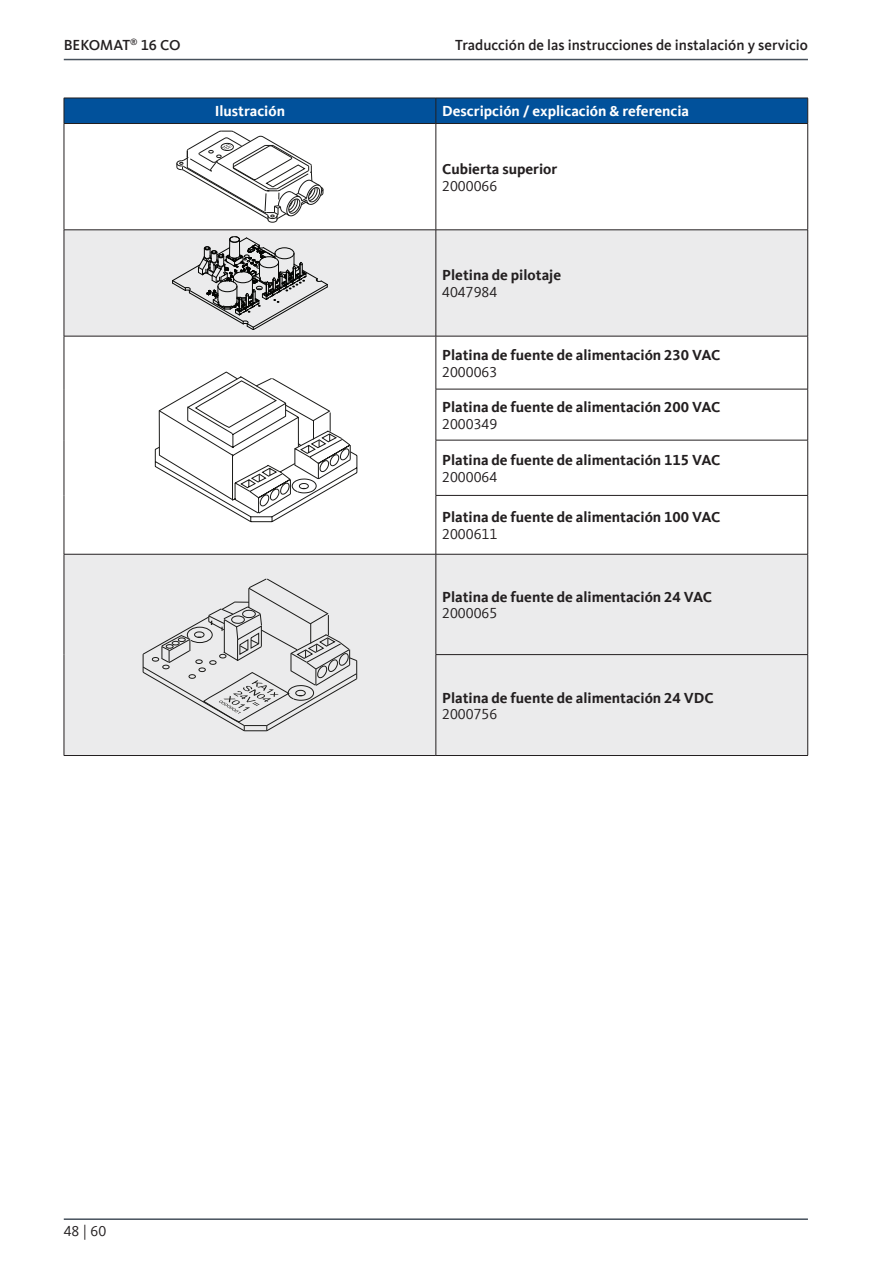
<style>
.page{position:relative;width:893px;height:1263px;background:#fff}
.page>*{position:absolute;margin:0;border:0;box-sizing:border-box;transform-origin:0 0}
.T_-_BODY{font:700 15px "Kievit Offc Pro";color:#231f20}
.t1{font:500 15px "Kievit Offc Pro";color:#231f20}
.T_-_BODY-2{font:15px "Kievit Offc Pro";color:#231f20}
.T_-_HEADLINE_LEFT_WH{font:700 15px "Kievit Offc Pro";color:#fff}
.T_-_HEADLINE_MID_WHI{font:700 15px "Kievit Offc Pro";color:#fff}
</style>
<div class="page">
<hr style="left:64px;top:59px;width:744px;height:1px;background:#47515c">
<hr style="left:64px;top:1218px;width:744px;height:2px;background:#47515c">
<svg style="left:65px;top:124px;width:742px;height:106px"></svg>
<div style="left:65px;top:231px;width:742px;height:105px;background:#ebebec"></div>
<svg style="left:65px;top:337px;width:742px;height:217px"></svg>
<div style="left:65px;top:555px;width:742px;height:200px;background:#ebebec"></div>
<div style="left:64px;top:98px;width:744px;height:25px;background:#01519b"></div>
<hr style="left:64px;top:123px;width:372px;height:1px;background:#231f20">
<hr style="left:64px;top:124px;width:1px;height:106px;background:#231f20">
<hr style="left:436px;top:123px;width:372px;height:1px;background:#231f20">
<hr style="left:436px;top:124px;width:1px;height:106px;background:#231f20">
<hr style="left:807px;top:124px;width:1px;height:106px;background:#231f20">
<hr style="left:64px;top:230px;width:372px;height:1px;background:#231f20">
<hr style="left:64px;top:230px;width:1px;height:106px;background:#231f20">
<hr style="left:436px;top:230px;width:372px;height:1px;background:#231f20">
<hr style="left:436px;top:230px;width:1px;height:106px;background:#231f20">
<hr style="left:807px;top:230px;width:1px;height:106px;background:#231f20">
<hr style="left:64px;top:336px;width:372px;height:1px;background:#231f20">
<hr style="left:64px;top:336px;width:1px;height:53px;background:#231f20">
<hr style="left:64px;top:389px;width:1px;height:51px;background:#231f20">
<hr style="left:64px;top:440px;width:1px;height:55px;background:#231f20">
<hr style="left:64px;top:495px;width:1px;height:59px;background:#231f20">
<hr style="left:436px;top:336px;width:372px;height:1px;background:#231f20">
<hr style="left:436px;top:336px;width:1px;height:53px;background:#231f20">
<hr style="left:807px;top:336px;width:1px;height:53px;background:#231f20">
<hr style="left:436px;top:389px;width:372px;height:1px;background:#231f20">
<hr style="left:436px;top:389px;width:1px;height:51px;background:#231f20">
<hr style="left:807px;top:389px;width:1px;height:51px;background:#231f20">
<hr style="left:436px;top:440px;width:372px;height:1px;background:#231f20">
<hr style="left:436px;top:440px;width:1px;height:55px;background:#231f20">
<hr style="left:807px;top:440px;width:1px;height:55px;background:#231f20">
<hr style="left:436px;top:495px;width:372px;height:1px;background:#231f20">
<hr style="left:436px;top:496px;width:1px;height:58px;background:#231f20">
<hr style="left:807px;top:496px;width:1px;height:58px;background:#231f20">
<hr style="left:64px;top:554px;width:372px;height:1px;background:#231f20">
<hr style="left:64px;top:554px;width:1px;height:101px;background:#231f20">
<hr style="left:64px;top:655px;width:1px;height:100px;background:#231f20">
<hr style="left:64px;top:755px;width:372px;height:1px;background:#231f20">
<hr style="left:436px;top:554px;width:372px;height:1px;background:#231f20">
<hr style="left:436px;top:554px;width:1px;height:100px;background:#231f20">
<hr style="left:807px;top:554px;width:1px;height:100px;background:#231f20">
<hr style="left:436px;top:654px;width:372px;height:1px;background:#231f20">
<hr style="left:436px;top:655px;width:1px;height:100px;background:#231f20">
<hr style="left:807px;top:655px;width:1px;height:100px;background:#231f20">
<hr style="left:436px;top:755px;width:372px;height:1px;background:#231f20">
<svg style="left:176px;top:131px;width:148px;height:92px"></svg>
<svg style="left:172px;top:237px;width:156px;height:93px;background:#c0c0c0"></svg>
<svg style="left:154px;top:371px;width:204px;height:152px"></svg>
<svg style="left:142px;top:578px;width:215px;height:153px;background:#d9d9d9"></svg>
<p class="t1" style="left:64px;top:36px;width:118px">BEKOMAT<sup>®</sup> 16 CO</p>
<p class="t1" style="left:455px;top:36px;width:354px">Traducción de las instrucciones de instalación y servicio</p>
<p class="T_-_HEADLINE_MID_WHI" style="left:215px;top:102px;width:72px">Ilustración</p>
<p class="T_-_HEADLINE_LEFT_WH" style="left:442px;top:102px;width:248px">Descripción / explicación &amp; referencia</p>
<p class="T_-_BODY" style="left:442px;top:160px;width:117px">Cubierta superior</p>
<p class="T_-_BODY-2" style="left:442px;top:177px;width:57px">2000066</p>
<p class="T_-_BODY" style="left:442px;top:266px;width:120px">Pletina de pilotaje</p>
<p class="T_-_BODY-2" style="left:442px;top:283px;width:57px">4047984</p>
<p class="T_-_BODY" style="left:442px;top:346px;width:280px">Platina de fuente de alimentación 230 VAC</p>
<p class="T_-_BODY-2" style="left:442px;top:363px;width:57px">2000063</p>
<p class="T_-_BODY" style="left:442px;top:398px;width:280px">Platina de fuente de alimentación 200 VAC</p>
<p class="T_-_BODY-2" style="left:442px;top:415px;width:57px">2000349</p>
<p class="T_-_BODY" style="left:442px;top:451px;width:280px">Platina de fuente de alimentación 115 VAC</p>
<p class="T_-_BODY-2" style="left:442px;top:468px;width:57px">2000064</p>
<p class="T_-_BODY" style="left:442px;top:508px;width:280px">Platina de fuente de alimentación 100 VAC</p>
<p class="T_-_BODY-2" style="left:442px;top:525px;width:57px">2000611</p>
<p class="T_-_BODY" style="left:442px;top:588px;width:271px">Platina de fuente de alimentación 24 VAC</p>
<p class="T_-_BODY-2" style="left:442px;top:604px;width:57px">2000065</p>
<p class="T_-_BODY-2" style="left:64px;top:1222px;width:44px">48 | 60</p>
<p class="T_-_BODY" style="left:442px;top:688px;width:273px">Platina de fuente de alimentación 24 VDC</p>
<p class="T_-_BODY-2" style="left:442px;top:705px;width:57px">2000756</p>
</div>
